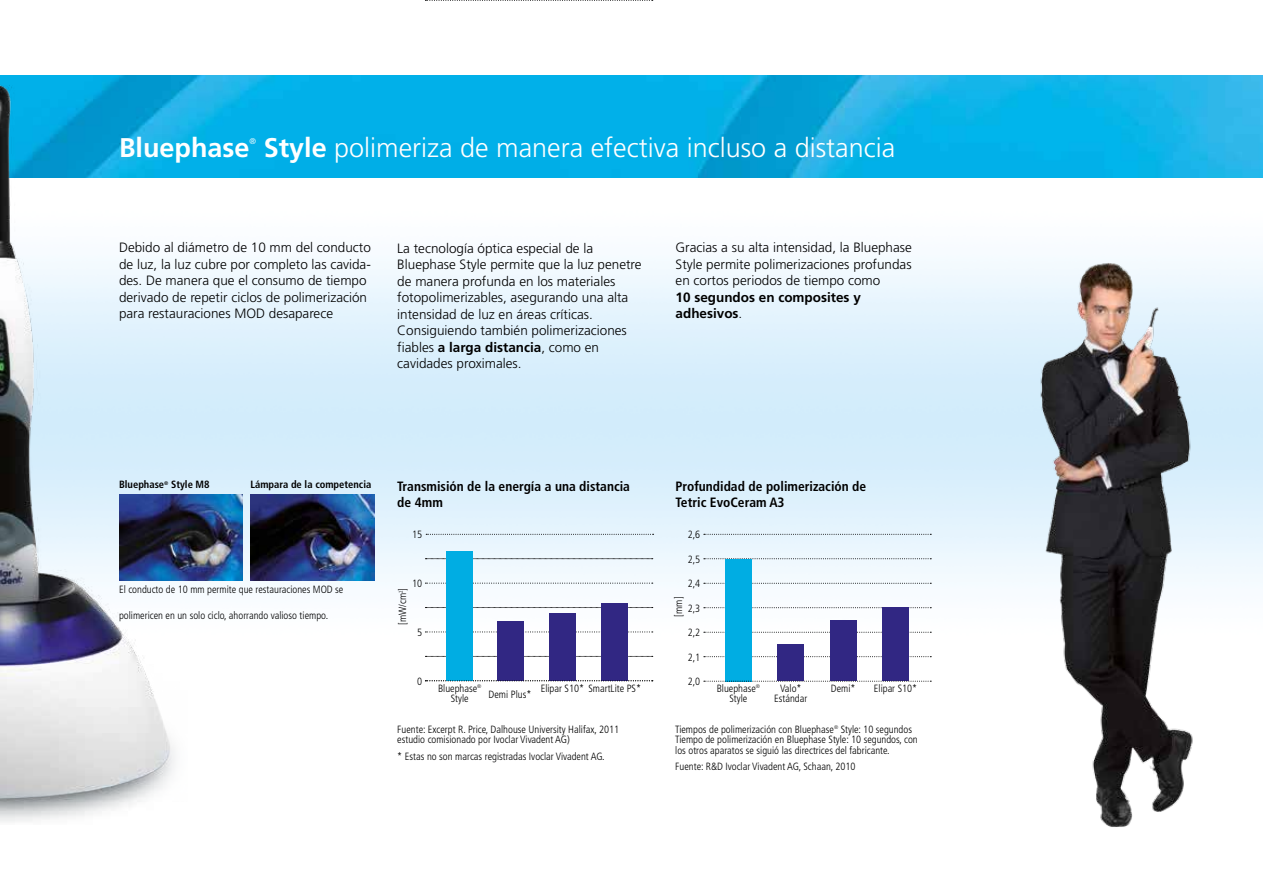
<style>
.page{position:relative;width:1263px;height:893px;background:#fff}
.page>*{position:absolute;margin:0;border:0;box-sizing:border-box;transform-origin:0 0}
.t1{font:300 27px "Frutiger";color:#fff}
.t2{font:700 27px "Frutiger";color:#fff}
.t3{font:300 13.5px/16.5px "Frutiger";color:#000}
.t4{font:700 condensed 13.5px/16.2px "Frutiger";color:#000}
.t5{font:700 13.5px/16.5px "Frutiger";color:#000}
.t6{font:300 condensed 10.5px/10.5px "Frutiger";color:#000;text-align:center}
.t7{font:700 condensed 10.5px "Frutiger";color:#000}
.t8{font:300 8.25px "Frutiger";color:#fff}
.s1{font-weight:700}
.s2{font-weight:300}
</style>
<div class="page">
<img style="left:188px;top:75px;width:1075px;height:102px">
<img style="left:188px;top:257px;width:1075px;height:389px">
<img style="left:1006px;top:167px;width:217px;height:660px">
<img style="left:0;top:75px;width:188px;height:747px">
<img style="left:119px;top:495px;width:123px;height:85px">
<img style="left:251px;top:495px;width:123px;height:85px">
<svg style="left:425px;top:656px;width:228px;height:1px"></svg>
<svg style="left:425px;top:632px;width:228px;height:1px"></svg>
<svg style="left:425px;top:607px;width:228px;height:1px"></svg>
<svg style="left:425px;top:583px;width:228px;height:1px"></svg>
<svg style="left:425px;top:558px;width:228px;height:1px"></svg>
<svg style="left:425px;top:0;width:228px;height:1px"></svg>
<div style="left:447px;top:552px;width:26px;height:129px;background:#00ade3"></div>
<div style="left:497px;top:621px;width:26px;height:60px;background:#312783"></div>
<div style="left:602px;top:603px;width:26px;height:78px;background:#312783"></div>
<div style="left:549px;top:613px;width:27px;height:68px;background:#312783"></div>
<svg style="left:425px;top:680px;width:228px;height:1px"></svg>
<svg style="left:704px;top:534px;width:227px;height:1px"></svg>
<svg style="left:426px;top:534px;width:228px;height:1px"></svg>
<svg style="left:704px;top:558px;width:227px;height:1px"></svg>
<svg style="left:704px;top:583px;width:227px;height:1px"></svg>
<svg style="left:704px;top:607px;width:227px;height:1px"></svg>
<svg style="left:704px;top:632px;width:227px;height:1px"></svg>
<svg style="left:704px;top:656px;width:227px;height:1px"></svg>
<div style="left:725px;top:559px;width:27px;height:122px;background:#00ade3"></div>
<div style="left:882px;top:607px;width:27px;height:74px;background:#312783"></div>
<div style="left:830px;top:620px;width:26px;height:61px;background:#312783"></div>
<div style="left:778px;top:644px;width:26px;height:37px;background:#312783"></div>
<svg style="left:704px;top:681px;width:227px;height:1px"></svg>
<h1 class="t2" style="left:119px;top:132px;width:132px">Bluephase</h1>
<p class="t8" style="left:250px;top:137px;width:8px">®</p>
<h1 class="t1" style="left:264px;top:132px;width:633px"><span class="s1">Style</span> polimeriza de manera efectiva incluso a distancia</h1>
<p class="t3" style="left:119px;top:240px;width:253px">Debido al diámetro de 10 mm del conducto de luz, la luz cubre por completo las cavida&shy;des. De manera que el consumo de tiempo derivado de repetir ciclos de polimerización para restauraciones MOD desaparece</p>
<p class="t3" style="left:397px;top:240px;width:246px">La tecnología óptica especial de la Bluephase Style permite que la luz penetre de manera profunda en los materiales fotopolimerizables, asegurando una alta intensidad de luz en áreas críticas.<br>Consiguiendo también polimerizaciones fiables <span class="s1">a larga distancia</span>, como en cavidades proximales.</p>
<p class="t3" style="left:675px;top:240px;width:238px;text-align:justify">Gracias a su alta intensidad, la Bluephase Style permite polimerizaciones profundas en cortos periodos de tiempo como</p>
<p class="t5" style="left:675px;top:289px;width:187px">10 segundos en composites y adhesivos<span class="s2">.</span></p>
<p class="t7" style="left:119px;top:479px;width:92px">Bluephase<sup>®</sup> Style M8</p>
<p class="t7" style="left:250px;top:479px;width:122px">Lámpara de la competencia</p>
<p class="t4" style="left:675px;top:478px;width:192px">Profundidad de polimerización de<br>Tetric EvoCeram A3</p>
<p class="t4" style="left:397px;top:478px;width:234px">Transmisión de la energía a una distancia de 4mm</p>
<p class="t6" style="left:412px;top:529px;width:12px">15</p>
<p class="t6" style="left:688px;top:530px;width:14px">2,6</p>
<p class="t6" style="left:688px;top:554px;width:14px">2,5</p>
<p class="t6" style="left:688px;top:579px;width:14px">2,4</p>
<p class="t6" style="left:688px;top:603px;width:14px">2,3</p>
<p class="t6" style="left:688px;top:627px;width:14px">2,2</p>
<p class="t6" style="left:688px;top:652px;width:14px">2,1</p>
<p class="t6" style="left:688px;top:676px;width:14px">2,0</p>
<p class="t6" style="left:412px;top:578px;width:12px">10</p>
<p class="t6" style="left:119px;top:585px;width:226px">El conducto de 10 mm permite que restauraciones MOD se</p>
<p class="t6" style="left:119px;top:610px;width:211px">polimericen en un solo ciclo, ahorrando valioso tiempo.</p>
<p class="t6" style="left:398px;top:625px;width:39px;rotate:-90deg">[mW/cm<sup>2</sup>]</p>
<p class="t6" style="left:673px;top:616px;width:21px;rotate:-90deg">[mm]</p>
<p class="t6" style="left:417px;top:627px;width:7px">5</p>
<p class="t6" style="left:417px;top:676px;width:7px">0</p>
<p class="t6" style="left:717px;top:683px;width:45px;line-height:9.9px">Bluephase<sup>®<br></sup>Style</p>
<p class="t6" style="left:780px;top:683px;width:23px">Valo*</p>
<p class="t6" style="left:831px;top:683px;width:26px">Demi*</p>
<p class="t6" style="left:874px;top:683px;width:45px">Elipar S10*</p>
<p class="t6" style="left:438px;top:683px;width:45px;line-height:9.9px">Bluephase<sup>®<br></sup>Style</p>
<p class="t6" style="left:489px;top:689px;width:44px">Demi Plus*</p>
<p class="t6" style="left:541px;top:683px;width:102px">Elipar S10* SmartLite PS*</p>
<p class="t6" style="left:774px;top:693px;width:35px">Estándar</p>
<p class="t6" style="left:397px;top:724px;width:223px;text-align:left">Fuente: Excerpt R. Price, Dalhouse University Halifax, 2011 estudio comisionado por Ivoclar Vivadent AG)</p>
<p class="t6" style="left:397px;top:751px;width:209px">* Estas no son marcas registradas Ivoclar Vivadent AG.</p>
<p class="t6" style="left:675px;top:724px;width:244px;text-align:left">Tiempos de polimerización con Bluephase<sup>®</sup> Style: 10 segundos<br>Tiempo de polimerización en Bluephase Style: 10 segundos, con los otros aparatos se siguió las directrices del fabricante.</p>
<p class="t6" style="left:675px;top:761px;width:182px">Fuente: R&amp;D Ivoclar Vivadent AG, Schaan, 2010</p>
</div>
